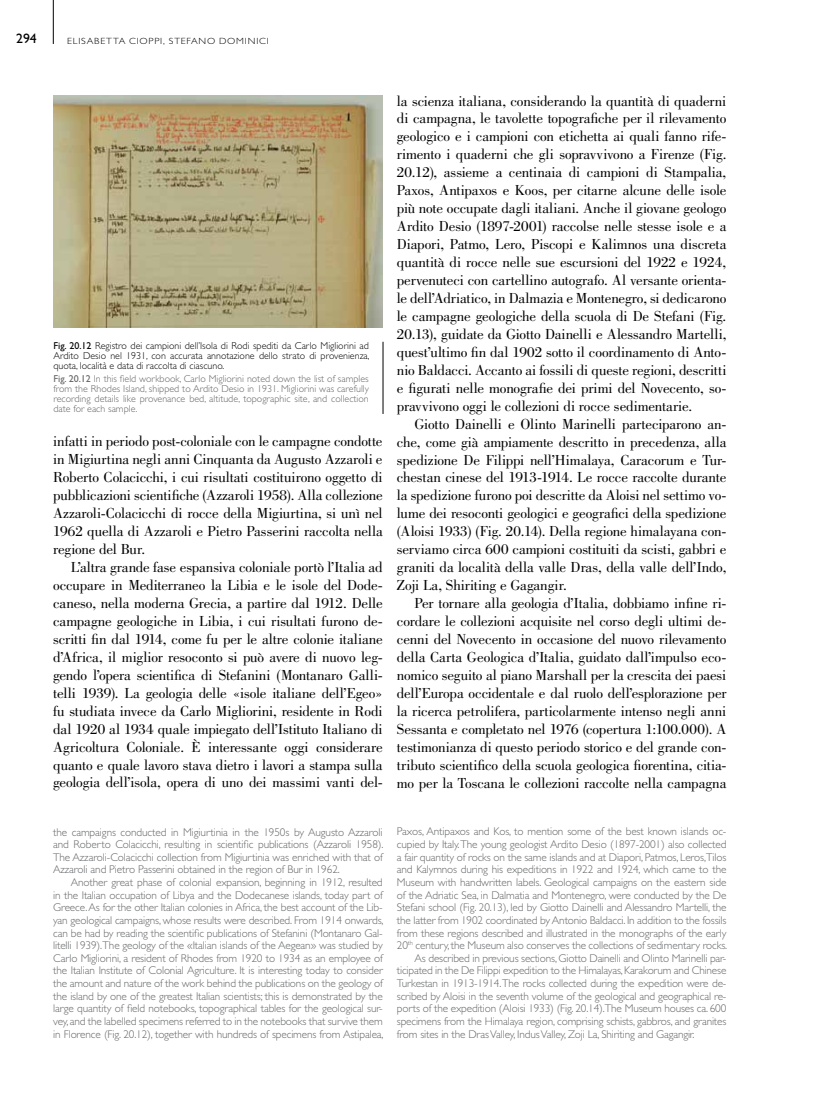
<style>
.page{position:relative;width:815px;height:1099px;background:#fff}
.page>*{position:absolute;margin:0;border:0;box-sizing:border-box;transform-origin:0 0}
.t1{font:15px/18px "Bodoni Std";letter-spacing:-.01em;color:#000;text-align:justify}
.t2{font:13.75px "Gill Sans Std";color:#000}
.t3{font:300 11.25px/12.6px "Gill Sans Std";letter-spacing:-.01em;color:#646567;text-align:justify}
.t4{font:300 10px/10px "Gill Sans Std";color:#646567;text-align:justify}
.t5{font:300 10px/10px "Gill Sans Std";color:#000;text-align:justify}
.t6{font:300 9px "Gill Sans Std";letter-spacing:.08em;color:#000;scale:1.11 1}
.s1{font-weight:400}
</style>
<div class="page">
<hr style="left:53px;top:0;width:1px;height:44px;background:#000">
<img style="left:53px;top:95px;width:330px;height:232px">
<hr style="left:383px;top:342px;width:1px;height:72px;background:#000">
<p class="t2" style="left:16px;top:31px;width:22px">294</p>
<p class="t6" style="left:67px;top:36px;width:109px">Elisabetta Cioppi, STEFA</p>
<p class="t6" style="left:199px;top:36px;width:57px">NO DOMINICI</p>
<p class="t5" style="left:53px;top:340px;width:318px"><span class="s1">Fig. 20.12</span> Registro dei campioni dell’Isola di Rodi spediti da Carlo Migliorini ad Ardito Desio nel 1931, con accurata annotazione dello strato di provenienza, quota, località e data di raccolta di ciascuno.</p>
<p class="t4" style="left:53px;top:374px;width:317px"><span class="s1">Fig. 20.12</span> I n this field workbook, Carlo Migliorini noted down the list of samples from the Rhodes Island, shipped to Ardito Desio in 1931. Migliorini was carefully recording details like provenance bed, altitude, topographic site, and collection date for each sample.</p>
<p class="t1" style="left:53px;top:432px;width:331px">infatti in periodo post-coloniale con le campagne condotte in Migiurtina negli anni Cinquanta da Augusto Azzaroli e Roberto Colacicchi, i cui risultati costituirono oggetto di pubblicazioni scientifiche (Azzaroli 1958). Alla collezione Azzaroli-Colacicchi di rocce della Migiurtina, si unì nel 1962 quella di Azzaroli e Pietro Passerini raccolta nella regione del Bur.</p>
<p class="t1" style="left:53px;top:558px;width:331px;text-indent:18px">L’altra grande fase espansiva coloniale portò l’Italia ad occupare in Mediterraneo la Libia e le isole del Dode&shy;caneso, nella moderna Grecia, a partire dal 1912. Delle campagne geologiche in Libia, i cui risultati furono de&shy;scritti fin dal 1914, come fu per le altre colonie italiane d’Africa, il miglior resoconto si può avere di nuovo leg&shy;gendo l’opera scientifica di Stefanini (Montanaro Galli&shy;telli 1939). La geologia delle «isole italiane dell’Egeo» fu studiata invece da Carlo Migliorini, residente in Rodi dal 1920 al 1934 quale impiegato dell’Istituto Italiano di Agricoltura Coloniale. È interessante oggi considerare quanto e quale lavoro stava dietro i lavori a stampa sulla geologia dell’isola, opera di uno dei massimi vanti del-</p>
<p class="t1" style="left:397px;top:92px;width:331px">la scienza italiana, considerando la quantità di quaderni di campagna, le tavolette topografiche per il rilevamento geologico e i campioni con etichetta ai quali fanno rife&shy;rimento i quaderni che gli sopravvivono a Firenze (Fig.<br>20.12), assieme a centinaia di campioni di Stampalia, Paxos, Antipaxos e Koos, per citarne alcune delle isole più note occupate dagli italiani. Anche il giovane geologo Ardito Desio (1897-2001) raccolse nelle stesse isole e a Diapori, Patmo, Lero, Piscopi e Kalimnos una discreta quantità di rocce nelle sue escursioni del 1922 e 1924, pervenuteci con cartellino autografo. Al versante orienta&shy;le dell’Adriatico, in Dalmazia e Montenegro, si dedicarono le campagne geologiche della scuola di De Stefani (Fig.<br>20.13), guidate da Giotto Dainelli e Alessandro Martelli, quest’ultimo fin dal 1902 sotto il coordinamento di Anto&shy;nio Baldacci. Accanto ai fossili di queste regioni, descritti e figurati nelle monografie dei primi del Novecento, so&shy;pravvivono oggi le collezioni di rocce sedimentarie.</p>
<p class="t1" style="left:397px;top:415px;width:331px;text-indent:18px">Giotto Dainelli e Olinto Marinelli parteciparono an&shy;che, come già ampiamente descritto in precedenza, alla spedizione De Filippi nell’Himalaya, Caracorum e Tur&shy;chestan cinese del 1913-1914. Le rocce raccolte durante la spedizione furono poi descritte da Aloisi nel settimo vo&shy;lume dei resoconti geologici e geografici della spedizione (Aloisi 1933) (Fig. 20.14). Della regione himalayana con&shy;serviamo circa 600 campioni costituiti da scisti, gabbri e graniti da località della valle Dras, della valle dell’Indo, Zoji La, Shiriting e Gagangir.</p>
<p class="t1" style="left:397px;top:594px;width:331px;text-indent:18px">Per tornare alla geologia d’Italia, dobbiamo infine ri&shy;cordare le collezioni acquisite nel corso degli ultimi de&shy;cenni del Novecento in occasione del nuovo rilevamento della Carta Geologica d’Italia, guidato dall’impulso eco&shy;nomico seguito al piano Marshall per la crescita dei paesi dell’Europa occidentale e dal ruolo dell’esplorazione per la ricerca petrolifera, particolarmente intenso negli anni Sessanta e completato nel 1976 (copertura 1:100.000). A testimonianza di questo periodo storico e del grande con&shy;tributo scientifico della scuola geologica fiorentina, citia&shy;mo per la Toscana le collezioni raccolte nella campagna</p>
<p class="t3" style="left:53px;top:825px;width:332px">the campaigns conducted in Migiurtinia in the 1950s by Augusto Azzaroli and Roberto Colacicchi, resulting in scientific publications (Azzaroli 1958).<br>The Azzaroli-Colacicchi collection from Migiurtinia was enriched with that of Azzaroli and Pietro Passerini obtained in the region of Bur in 1962.</p>
<p class="t3" style="left:53px;top:876px;width:332px;text-indent:18px">Another great phase of colonial expansion, beginning in 1912, resulted in the Italian occupation of Libya and the Dodecanese islands, today part of Greece. As for the other Italian colonies in Africa, the best account of the Lib&shy;yan geological campaigns, whose results were described. From 1914 onwards, can be had by reading the scientific publications of Stefanini (Montanaro Gal&shy;litelli 1939).The geology of the «Italian islands of the Aegean» was studied by Carlo Migliorini, a resident of Rhodes from 1920 to 1934 as an employee of the Italian I nstitute of Colonial Agriculture. It is interesting today to consider the amount and nature of the work behind the publications on the geology of the island by one of the greatest Italian scientists; this is demonstrated by the large quantity of field notebooks, topographical tables for the geological sur&shy;vey, and the labelled specimens referred to in the notebooks that survive them in Florence (Fig. 20.12), together with hundreds of specimens from Astipalea,</p>
<p class="t3" style="left:397px;top:825px;width:331px">Paxos, Antipaxos and Kos, to mention some of the best known islands oc-</p>
<p class="t3" style="left:397px;top:838px;width:331px">cupied by Italy. The young geologist Ardito Desio (1897-2001) also collected</p>
<p class="t3" style="left:397px;top:850px;width:331px">a fair quantity of rocks on the same islands and at Diapori, Patmos, Leros,Tilos</p>
<p class="t3" style="left:397px;top:863px;width:331px">and Kalymnos during his expeditions in 1922 and 1924, which came to the</p>
<p class="t3" style="left:397px;top:876px;width:331px">Museum with handwritten labels. Geological campaigns on the eastern side</p>
<p class="t3" style="left:397px;top:888px;width:331px">of the Adriatic Sea, in Dalmatia and Montenegro, were conducted by the De</p>
<p class="t3" style="left:397px;top:901px;width:331px">Stefani school (Fig. 20.13), led by Giotto Dainelli and Alessandro Martelli, the</p>
<p class="t3" style="left:397px;top:913px;width:331px">the latter from 1902 coordinated by Antonio Baldacci. In addition to the fossils</p>
<p class="t3" style="left:397px;top:926px;width:331px">from these regions described and illustrated in the monographs of the early</p>
<p class="t3" style="left:397px;top:939px;width:332px">20<sup>th</sup> century, the Museum also conserves the collections of sedimentary rocks.</p>
<p class="t3" style="left:415px;top:951px;width:313px">As described in previous sections, Giotto Dainelli and Olinto Marinelli par-</p>
<p class="t3" style="left:397px;top:964px;width:331px">ticipated in the De Filippi expedition to the H imalayas, Karakorum and Chinese</p>
<p class="t3" style="left:397px;top:977px;width:331px">Turkestan in 1913-1914. The rocks collected during the expedition were de-</p>
<p class="t3" style="left:397px;top:989px;width:331px">scribed by Aloisi in the seventh volume of the geological and geographical re-</p>
<p class="t3" style="left:397px;top:1002px;width:331px">ports of the expedition (Aloisi 1933) (Fig. 20.14).The Museum houses ca. 600</p>
<p class="t3" style="left:397px;top:1015px;width:331px">specimens from the H imalaya region, comprising schists, gabbros, and granites</p>
<p class="t3" style="left:397px;top:1027px;width:299px">from sites in the Dras Valley, I ndus Valley, Zoji La, Shiriting and Gagangir.</p>
</div>
